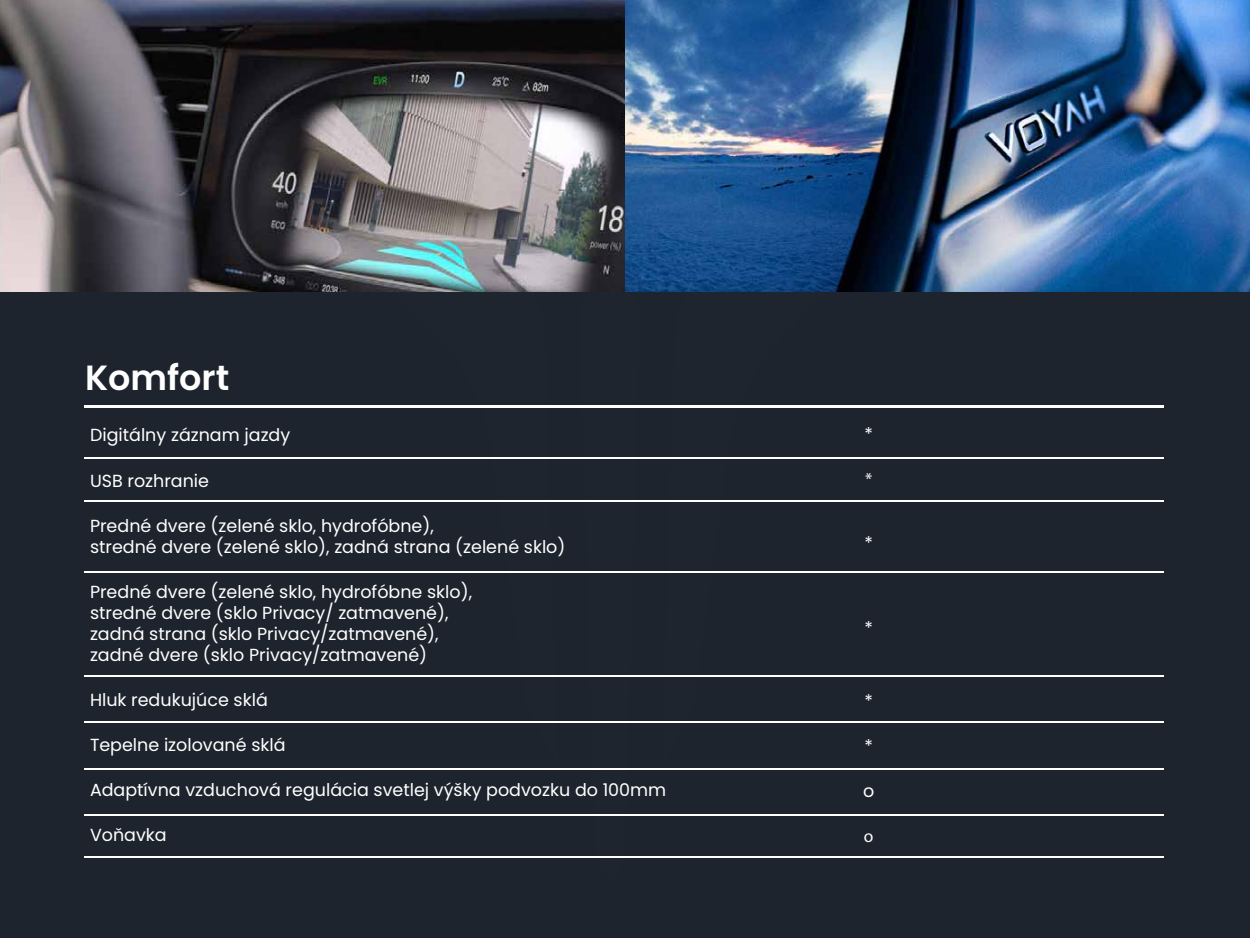
<style>
.page{position:relative;width:1250px;height:938px;background:#1d242d}
.page>*{position:absolute;margin:0;border:0;box-sizing:border-box;transform-origin:0 0}
.t1{font:600 35px "Poppins";color:#fff}
.t2{font:17.5px/21px "Poppins";color:#fff}
.t3{font:17.5px "Myriad Pro";color:#fff}
</style>
<div class="page">
<svg style="left:662px;top:291px;width:237px;height:432px"></svg>
<svg style="left:321px;top:291px;width:236px;height:432px"></svg>
<svg style="left:579px;top:291px;width:61px;height:525px"></svg>
<hr style="left:84px;top:405px;width:1080px;height:3px;background:#fff">
<hr style="left:84px;top:458px;width:1080px;height:1px;background:#fff">
<hr style="left:84px;top:500px;width:1080px;height:1px;background:#fff">
<hr style="left:84px;top:571px;width:1080px;height:1px;background:#fff">
<hr style="left:84px;top:675px;width:1080px;height:1px;background:#fff">
<hr style="left:84px;top:721px;width:1080px;height:1px;background:#fff">
<hr style="left:84px;top:768px;width:1080px;height:1px;background:#fff">
<hr style="left:84px;top:814px;width:1080px;height:1px;background:#fff">
<hr style="left:84px;top:856px;width:1080px;height:2px;background:#fff">
<img style="left:0;top:0;width:1250px;height:291px">
<h1 class="t1" style="left:85px;top:357px;width:146px">Komfort</h1>
<p class="t2" style="left:90px;top:425px;width:202px">Digitálny záznam jazdy</p>
<p class="t2" style="left:90px;top:470px;width:121px">USB rozhranie</p>
<p class="t2" style="left:90px;top:515px;width:477px">Predné dvere (zelené sklo, hydrofóbne),<br>stredné dvere (zelené sklo), zadná strana (zelené sklo)</p>
<p class="t2" style="left:90px;top:581px;width:384px">Predné dvere (zelené sklo, hydrofóbne sklo), stredné dvere (sklo Privacy/ zatmavené), zadná strana (sklo Privacy/zatmavené), zadné dvere (sklo Privacy/zatmavené)</p>
<p class="t2" style="left:90px;top:689px;width:179px">Hluk redukujúce sklá</p>
<p class="t2" style="left:90px;top:734px;width:197px">Tepelne izolované sklá</p>
<p class="t2" style="left:90px;top:779px;width:578px">Adaptívna vzduchová regulácia svetlej výšky podvozku do 100mm</p>
<p class="t2" style="left:90px;top:824px;width:78px">Voňavka</p>
<p class="t2" style="left:864px;top:423px;width:10px">*</p>
<p class="t3" style="left:865px;top:468px;width:9px">*</p>
<p class="t2" style="left:864px;top:532px;width:10px">*</p>
<p class="t2" style="left:864px;top:617px;width:10px">*</p>
<p class="t2" style="left:864px;top:690px;width:10px">*</p>
<p class="t2" style="left:864px;top:735px;width:10px">*</p>
<p class="t2" style="left:863px;top:780px;width:13px">o</p>
<p class="t3" style="left:864px;top:825px;width:11px">o</p>
</div>
